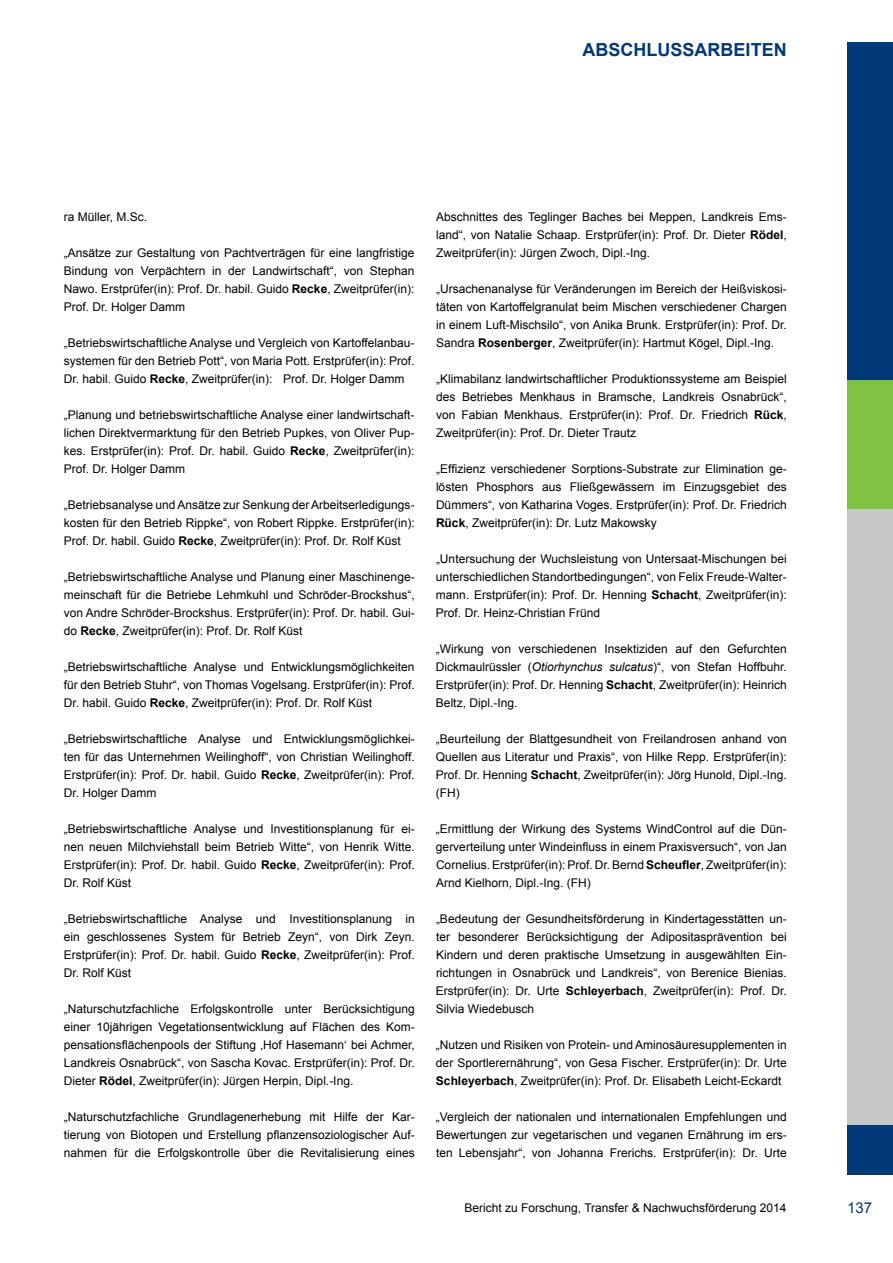
<style>
.page{position:relative;width:893px;height:1263px;background:#fff}
.page>*{position:absolute;margin:0;border:0;box-sizing:border-box;transform-origin:0 0}
.t1{font:700 18px "Arial";color:#003976}
.t2{font:15px "Arial";color:#003976}
.t3{font:12px/18px "Arial";color:#000;text-align:justify}
.s1{font-weight:700}
.s2{font-style:italic}
</style>
<div class="page">
<div style="left:847px;top:1110px;width:46px;height:65px;background:#003976"></div>
<div style="left:847px;top:443px;width:46px;height:681px;background:#c7c8ca"></div>
<div style="left:847px;top:356px;width:46px;height:152px;background:#80c342"></div>
<div style="left:847px;top:43px;width:46px;height:336px;background:#003976"></div>
<h1 class="t1" style="left:583px;top:37px;width:27px">Abschl</h1>
<h1 class="t1" style="left:658px;top:37px;width:26px">ussarbeiten</h1>
<p class="t3" style="left:64px;top:208px;width:85px">ra M üller, M .Sc.</p>
<p class="t3" style="left:64px;top:244px;width:352px">„Ansätze zur Gestaltung von Pachtverträgen für eine langfristige Bindung von Verpächtern in der Landwirtschaft“, von Stephan Nawo. Erstprüfer(in): Prof. Dr. habil. Guido <span class="s1">Recke</span>, Zweitprüfer(in):<br>Prof. Dr. Holger Damm</p>
<p class="t3" style="left:64px;top:334px;width:352px">„Betriebswirtschaftliche Analyse und Vergleich von Kartoffelanbau&shy;systemen für den Betrieb Pott“, von M aria Pott. E rstprüfer(in): Prof.<br>Dr. habil. Guido <span class="s1">Recke</span>, Zweitprüfer(in): Prof. Dr. Holger Damm</p>
<p class="t3" style="left:64px;top:406px;width:352px">„Planung und betriebswirtschaftliche Analyse einer landwirtschaft&shy;lichen Direktvermarktung für den Betrieb Pupkes, von Oliver Pup&shy;kes. Erstprüfer(in): Prof. Dr. habil. Guido <span class="s1">Recke</span>, Zweitprüfer(in):<br>Prof. Dr. Holger Damm</p>
<p class="t3" style="left:64px;top:496px;width:352px">„Betriebsanalyse undAnsätze zur Senkung derArbeitserledigungs&shy;kosten für den Betrieb Rippke“, von Robert Rippke. Erstprüfer(in):<br>Prof. Dr. habil. Guido <span class="s1">Recke</span>, Zweitprüfer(in): Prof. Dr. Rolf Küst</p>
<p class="t3" style="left:64px;top:568px;width:352px">„Betriebswirtschaftliche Analyse und Planung einer Maschinenge&shy;meinschaft für die Betriebe Lehmkuhl und Schröder-Brockshus“, von Andre Schröder-Brockshus. Erstprüfer(in): Prof. Dr. habil. Gui&shy;do <span class="s1">Recke</span>, Zweitprüfer(in): Prof. D r. Rolf Küst</p>
<p class="t3" style="left:64px;top:658px;width:352px">„Betriebswirtschaftliche Analyse und E ntwicklungsmöglichkeiten für den Betrieb Stuhr“, von Thomas Vogelsang. Erstprüfer(in): Prof.<br>Dr. habil. Guido <span class="s1">Recke</span>, Zweitprüfer(in): Prof. Dr. Rolf Küst</p>
<p class="t3" style="left:64px;top:730px;width:352px">„Betriebswirtschaftliche Analyse und Entwicklungsmöglichkei&shy;ten für das U nternehmen Weilinghoff“, von Christian Weilinghoff.<br>Erstprüfer(in): Prof. Dr. habil. Guido <span class="s1">Recke</span>, Zweitprüfer(in): Prof.<br>Dr. Holger Damm</p>
<p class="t3" style="left:64px;top:820px;width:352px">„Betriebswirtschaftliche Analyse und Investitionsplanung für ei&shy;nen neuen M ilchviehstall beim Betrieb Witte“, von Henrik Witte.<br>Erstprüfer(in): Prof. Dr. habil. Guido <span class="s1">Recke</span>, Zweitprüfer(in): Prof.<br>Dr. Rolf Küst</p>
<p class="t3" style="left:64px;top:910px;width:352px">„Betriebswirtschaftliche Analyse und Investitionsplanung in ein geschlossenes System für Betrieb Zeyn“, von D irk Zeyn.<br>Erstprüfer(in): Prof. Dr. habil. Guido <span class="s1">Recke</span>, Zweitprüfer(in): Prof.<br>Dr. Rolf Küst</p>
<p class="t3" style="left:64px;top:1000px;width:352px">„Naturschutzfachliche Erfolgskontrolle unter Berücksichtigung einer 10jährigen Vegetationsentwicklung auf Flächen des Kom&shy;pensationsflächenpools der Stiftung ‚Hof Hasemann‘ bei Achmer, Landkreis Osnabrück“, von Sascha Kovac. E rstprüfer(in): Prof. D r.<br>Dieter <span class="s1">Rödel</span>, Zweitprüfer(in): J ürgen Herpin, Dipl.-Ing.</p>
<p class="t3" style="left:64px;top:1108px;width:352px">„Naturschutzfachliche Grundlagenerhebung mit H ilfe der Kar&shy;tierung von Biotopen und Erstellung pflanzensoziologischer Auf&shy;nahmen für die Erfolgskontrolle über die Revitalisierung eines</p>
<p class="t3" style="left:436px;top:208px;width:352px">Abschnittes des Teglinger Baches bei Meppen, Landkreis Ems&shy;land“, von Natalie Schaap. Erstprüfer(in): Prof. Dr. Dieter <span class="s1">Rödel</span>, Zweitprüfer(in): J ürgen Zwoch, Dipl.-Ing.</p>
<p class="t3" style="left:436px;top:280px;width:352px">„U rsachenanalyse für Veränderungen im Bereich der Heißviskosi&shy;täten von Kartoffelgranulat beim M ischen verschiedener Chargen in einem Luft-Mischsilo“, von Anika Brunk. Erstprüfer(in): Prof. Dr.<br>Sandra <span class="s1">Rosenberger</span>, Zweitprüfer(in): Hartmut Kögel, Dipl.-Ing.</p>
<p class="t3" style="left:436px;top:370px;width:352px">„Klimabilanz landwirtschaftlicher Produktionssysteme am Beispiel des Betriebes Menkhaus in Bramsche, Landkreis Osnabrück“, von Fabian Menkhaus. Erstprüfer(in): Prof. Dr. Friedrich <span class="s1">Rück</span>, Zweitprüfer(in): Prof. D r. D ieter Trautz</p>
<p class="t3" style="left:436px;top:460px;width:352px">„Effizienz verschiedener Sorptions-Substrate zur Elimination ge&shy;lösten Phosphors aus Fließgewässern im Einzugsgebiet des Dümmers“, von Katharina Voges. Erstprüfer(in): Prof. Dr. Friedrich <span class="s1">Rück</span>, Zweitprüfer(in): Dr. Lutz Makowsky</p>
<p class="t3" style="left:436px;top:550px;width:352px">„U ntersuchung der Wuchsleistung von U ntersaat-Mischungen bei unterschiedlichen Standortbedingungen“, von Felix Freude-Walter&shy;mann. Erstprüfer(in): Prof. Dr. Henning <span class="s1">Schacht</span>, Zweitprüfer(in):<br>Prof. Dr. Heinz-Christian Fründ</p>
<p class="t3" style="left:436px;top:640px;width:352px">„Wirkung von verschiedenen Insektiziden auf den Gefurchten Dickmaulrüssler (<span class="s2">Otiorhynchus sulcatus</span>)“, von Stefan H offbuhr.<br>Erstprüfer(in): Prof. Dr. Henning <span class="s1">Schacht</span>, Zweitprüfer(in): Heinrich Beltz, Dipl.-Ing.</p>
<p class="t3" style="left:436px;top:730px;width:352px">„Beurteilung der Blattgesundheit von Freilandrosen anhand von Quellen aus Literatur und Praxis“, von H ilke Repp. Erstprüfer(in):<br>Prof. Dr. Henning <span class="s1">Schacht</span>, Zweitprüfer(in): Jörg H unold, Dipl.-Ing. (FH)</p>
<p class="t3" style="left:436px;top:820px;width:352px">„Ermittlung der Wirkung des Systems WindControl auf die Dün&shy;gerverteilung unter Windeinfluss in einem Praxisversuch“, von Jan Cornelius. Erstprüfer(in): Prof. Dr. Bernd <span class="s1">Scheufler</span>, Zweitprüfer(in):<br>Arnd Kielhorn, Dipl.-Ing. (FH)</p>
<p class="t3" style="left:436px;top:910px;width:352px">„Bedeutung der Gesundheitsförderung in Kindertagesstätten un&shy;ter besonderer Berücksichtigung der Adipositasprävention bei Kindern und deren praktische U msetzung in ausgewählten Ein&shy;richtungen in Osnabrück und Landkreis“, von Berenice Bienias.<br>Erstprüfer(in): D r. U rte <span class="s1">Schleyerbach</span>, Zweitprüfer(in): Prof. D r.<br>Silvia Wiedebusch</p>
<p class="t3" style="left:436px;top:1036px;width:352px">„N utzen und Risiken von Protein- und Aminosäuresupplementen in der Sportlerernährung“, von Gesa Fischer. Erstprüfer(in): Dr. U rte <span class="s1">Schleyerbach</span>, Zweitprüfer(in): Prof. D r. E lisabeth Leicht-Eckardt</p>
<p class="t3" style="left:436px;top:1108px;width:352px">„Vergleich der nationalen und internationalen Empfehlungen und Bewertungen zur vegetarischen und veganen Ernährung im ers&shy;ten Lebensjahr“, von Johanna Frerichs. Erstprüfer(in): Dr. U rte</p>
<p class="t3" style="left:464px;top:1199px;width:324px">Bericht zu Forschung, Transfer &amp; Nachwuchsförderung 2014</p>
<p class="t2" style="left:847px;top:1197px;width:27px">137</p>
</div>
